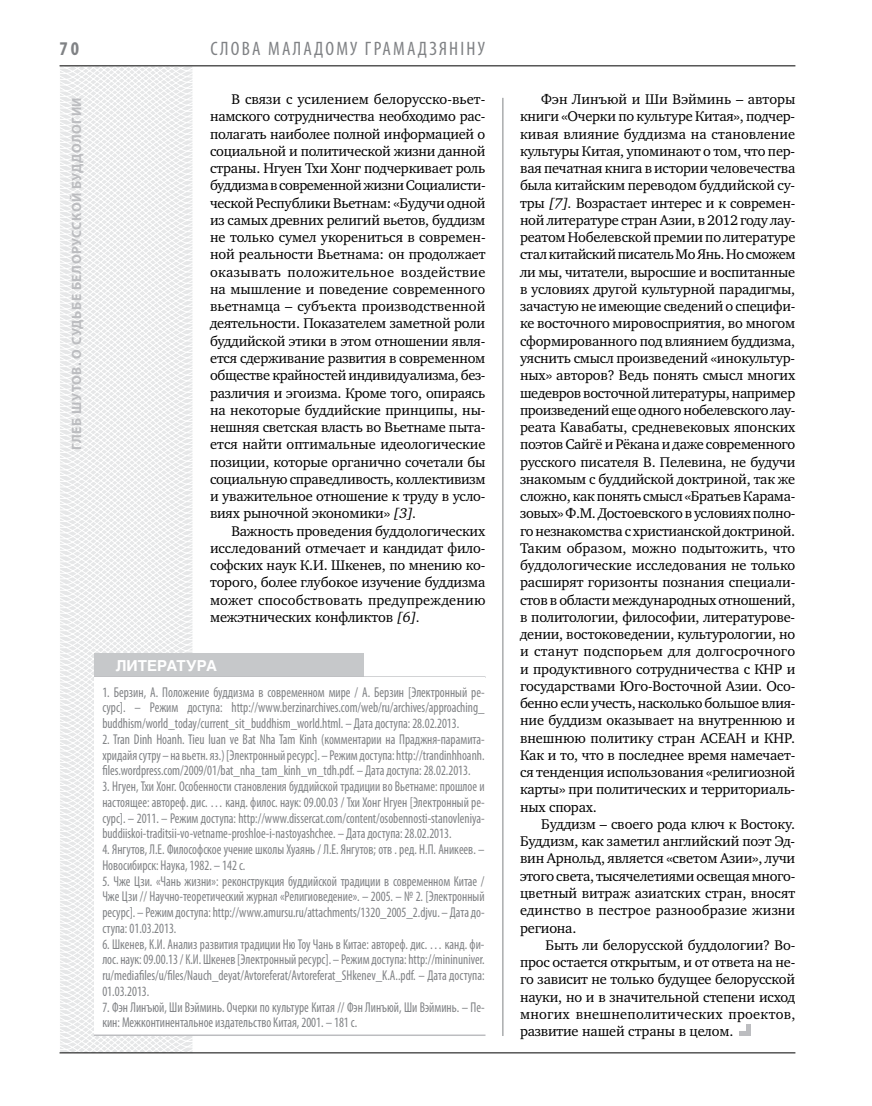
<style>
.page{position:relative;width:872px;height:1106px;background:#fff}
.page>*{position:absolute;margin:0;border:0;box-sizing:border-box;transform-origin:0 0}
.t1{font:condensed 19.5px "Myriad Pro";letter-spacing:.175em;color:#808285}
.t2{font:700 condensed 19.5px "Myriad Pro";color:#808285}
.t3{font:700 15px "Helios";color:#fff}
.t4{font:14.4px/17.2px "Charter C";letter-spacing:-.01em;color:#000;text-align:justify}
.t5{font:condensed 14.25px/15.8px "Myriad Pro";color:#808285;text-align:justify;scale:.9 1}
.t6{font:700 13.5px "Myriad Pro";letter-spacing:.04em;color:#bcbdc0}
.s1{font-style:italic}
</style>
<div class="page">
<svg style="left:59px;top:65px;width:192px;height:989px"></svg>
<hr style="left:502px;top:98px;width:1px;height:938px;background:#808285">
<hr style="left:60px;top:1052px;width:735px;height:1px;background:#000">
<hr style="left:60px;top:65px;width:735px;height:1px;background:#000">
<div style="left:94px;top:653px;width:270px;height:23px;background:#c6c8ca"></div>
<hr style="left:94px;top:676px;width:391px;height:2px;background:#bcbdc0">
<div style="left:94px;top:677px;width:390px;height:359px;background:#fff"></div>
<hr style="left:94px;top:1034px;width:391px;height:2px;background:#bcbdc0">
<hr style="left:746px;top:1024px;width:4px;height:12px;background:#bcbdc0">
<div style="left:738px;top:1031px;width:12px;height:5px;background:#bcbdc0"></div>
<h1 class="t2" style="left:60px;top:37px;width:21px">70</h1>
<p class="t6" style="left:68px;top:450px;width:354px;rotate:-90deg">Глеб ШУТОВ. О судьбе белорусской буддологии</p>
<h1 class="t1" style="left:210px;top:37px;width:276px">слова маладому грамадзяніну</h1>
<p class="t4" style="left:210px;top:91px;width:277px;text-indent:21px">В связи с усилением белорусско-вьет&shy;намского сотрудничества необходимо рас&shy;полагать наиболее полной информацией о социальной и политической жизни данной страны. Нгуен Тхи Хонг подчеркивает роль буддизма в современной жизни Социалисти&shy;ческой Республики Вьетнам: «Будучи одной из самых древних религий вьетов, буддизм не только сумел укорениться в современ&shy;ной реальности Вьетнама: он продолжает оказывать положительное воздействие на мышление и поведение современного вьетнамца – субъекта производственной деятельности. Показателем заметной роли буддийской этики в этом отношении явля&shy;ется сдерживание развития в современном обществе крайностей индивидуализма, без&shy;различия и эгоизма. Кроме того, опираясь на некоторые буддийские принципы, ны&shy;нешняя светская власть во Вьетнаме пыта&shy;ется найти оптимальные идеологические позиции, которые органично сочетали бы социальную справедливость, коллективизм и уважительное отношение к труду в усло&shy;виях рыночной экономики» <span class="s1">[3].</span></p>
<p class="t4" style="left:210px;top:522px;width:277px;text-indent:21px">Важность проведения буддологических исследований отмечает и кандидат фило&shy;софских наук К.И. Шкенев, по мнению ко&shy;торого, более глубокое изучение буддизма может способствовать предупреждению межэтнических конфликтов <span class="s1">[6].</span></p>
<p class="t3" style="left:116px;top:656px;width:103px">литература</p>
<p class="t5" style="left:102px;top:684px;width:426px">1. Берзин, А. Положение буддизма в современном мире / А. Берзин [Электронный ре&shy;сурс]. – Режим доступа: http://www.berzinarchives.com/web/ru/archives/approaching_ buddhism/world_today/current_sit_buddhism_world.html. – Дата доступа: 28.02.2013.</p>
<p class="t5" style="left:102px;top:731px;width:426px">2. Tran Dinh Hoanh. Tieu luan ve Bat Nha Tam Kinh (комментарии на Праджня-парамита&shy;хридайя сутру – на вьетн. яз.) [Электронный ресурс]. – Режим доступа: http://trandinhhoanh. files.wordpress.com/2009/01/bat_nha_tam_kinh_vn_tdh.pdf. – Дата доступа: 28.02.2013.</p>
<p class="t5" style="left:102px;top:778px;width:426px">3. Нгуен, Тхи Хонг. Особенности становления буддийской традиции во Вьетнаме: прошлое и настоящее: автореф. дис. … канд. филос. наук: 09.00.03 / Тхи Хонг Нгуен [Электронный ре&shy;сурс]. – 2011. – Режим доступа: http://www.dissercat.com/content/osobennosti-stanovleniya&shy;buddiiskoi-traditsii-vo-vetname-proshloe-i-nastoyashchee. – Дата доступа: 28.02.2013.</p>
<p class="t5" style="left:102px;top:841px;width:426px">4. Янгутов, Л.Е. Философское учение школы Хуаянь / Л.Е. Янгутов; отв . ред. Н.П. Аникеев. –<br>Новосибирск: Наука, 1982. – 142 с.</p>
<p class="t5" style="left:102px;top:873px;width:426px">5. Чже Цзи. «Чань жизни»: реконструкция буддийской традиции в современном Китае / Чже Цзи // Научно-теоретический журнал «Религиоведение». – 2005. – № 2. [Электронный ресурс]. – Режим доступа: http://www.amursu.ru/attachments/1320_2005_2.djvu. – Дата до&shy;ступа: 01.03.2013.</p>
<p class="t5" style="left:102px;top:935px;width:426px">6. Шкенев, К.И. Анализ развития традиции Ню Тоу Чань в Китае: автореф. дис. … канд. фи&shy;лос. наук: 09.00.13 / К.И. Шкенев [Электронный ресурс]. – Режим доступа: http://mininuniver. ru/mediafiles/u/files/Nauch_deyat/Avtoreferat/Avtoreferat_SHkenev_K.A..pdf. – Дата доступа:<br>01.03.2013.</p>
<p class="t5" style="left:102px;top:998px;width:426px">7. Фэн Линъюй, Ши Вэйминь. Очерки по культуре Китая // Фэн Линъюй, Ши Вэйминь. – Пе&shy;кин: Межконтинентальное издательство Китая, 2001. – 181 с.</p>
<p class="t4" style="left:520px;top:91px;width:277px;text-indent:21px">Фэн Линъюй и Ши Вэйминь – авторы книги «Очерки по культуре Китая», подчер&shy;кивая влияние буддизма на становление культуры Китая, упоминают о том, что пер&shy;вая печатная книга в истории человечества была китайским переводом буддийской су&shy;тры <span class="s1">[7].</span> Возрастает интерес и к современ&shy;ной литературе стран Азии, в 2012 году лау&shy;реатом Нобелевской премии по литературе стал китайский писатель Мо Янь. Но сможем ли мы, читатели, выросшие и воспитанные в условиях другой культурной парадигмы, зачастую не имеющие сведений о специфи&shy;ке восточного мировосприятия, во многом сформированного под влиянием буддизма, уяснить смысл произведений «инокультур&shy;ных» авторов? Ведь понять смысл многих шедевров восточной литературы, например произведений еще одного нобелевского лау&shy;реата Кавабаты, средневековых японских поэтов Сайгё и Рёкана и даже современного русского писателя В. Пелевина, не будучи знакомым с буддийской доктриной, так же сложно, как понять смысл «Братьев Карама&shy;зовых» Ф.М. Достоевского в условиях полно&shy;го незнакомства с христианской доктриной.<br>Таким образом, можно подытожить, что буддологические исследования не только расширят горизонты познания специали&shy;стов в области международных отношений, в политологии, философии, литературове&shy;дении, востоковедении, культурологии, но и станут подспорьем для долгосрочного и продуктивного сотрудничества с КНР и государствами Юго-Восточной Азии. Осо&shy;бенно если учесть, насколько большое влия&shy;ние буддизм оказывает на внутреннюю и внешнюю политику стран АСЕАН и КНР.<br>Как и то, что в последнее время намечает&shy;ся тенденция использования «религиозной карты» при политических и территориаль&shy;ных спорах.</p>
<p class="t4" style="left:520px;top:815px;width:277px;text-indent:21px">Буддизм – своего рода ключ к Востоку.<br>Буддизм, как заметил английский поэт Эд&shy;вин Арнольд, является «светом Азии», лучи этого света, тысячелетиями освещая много&shy;цветный витраж азиатских стран, вносят единство в пестрое разнообразие жизни региона.</p>
<p class="t4" style="left:520px;top:936px;width:277px;text-indent:26px">Быть ли белорусской буддологии? Во&shy;прос остается открытым, и от ответа на не&shy;го зависит не только будущее белорусской науки, но и в значительной степени исход многих внешнеполитических проектов, развитие нашей страны в целом.</p>
</div>
